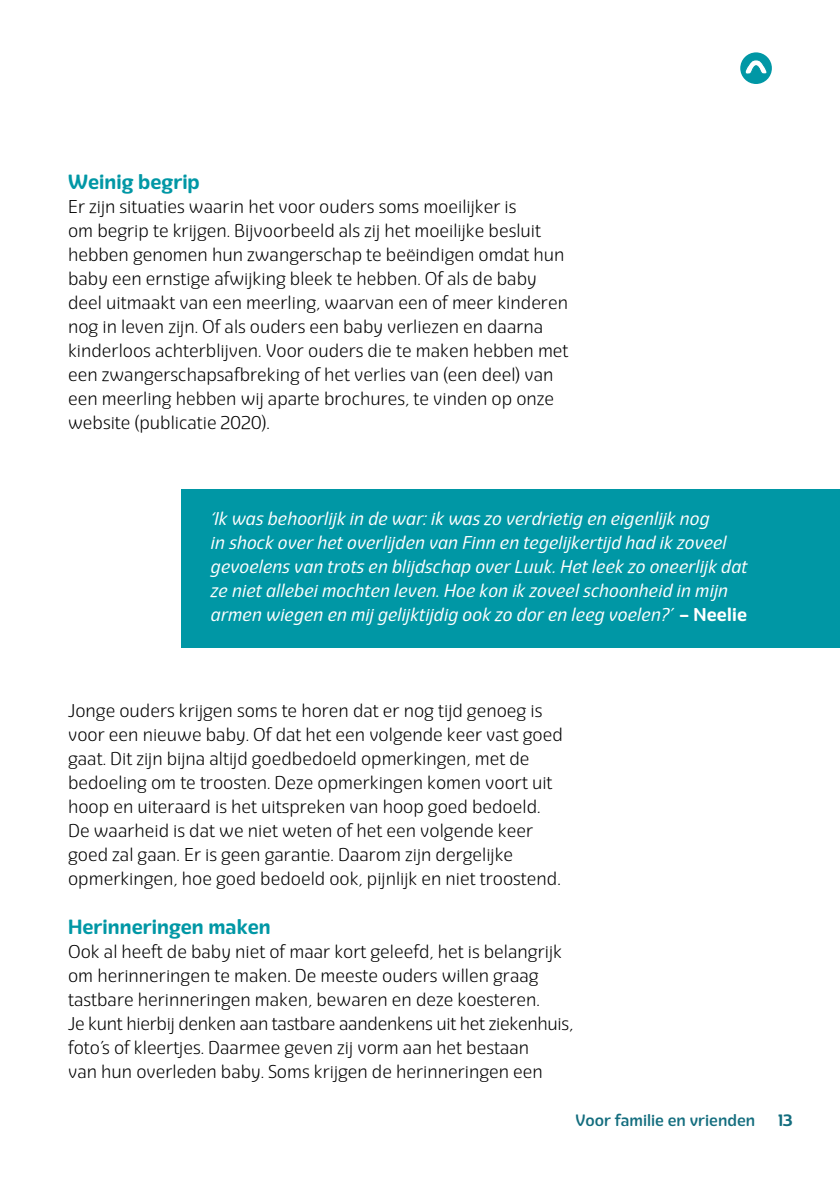
<style>
.page{position:relative;width:840px;height:1191px;background:#fff}
.page>*{position:absolute;margin:0;border:0;box-sizing:border-box;transform-origin:0 0}
.t1{font:700 20px "Eigerdals";color:#0097a5}
.t2{font:300 18px/24px "Eigerdals";color:#000}
.t3{font:italic 18px/24px "Eigerdals";letter-spacing:.01em;color:#fff}
.t4{font:500 16px "Eigerdals";color:#136d7e}
.t5{font:700 16px "Eigerdals";color:#136d7e}
.s1{font-weight:700;font-style:normal}
</style>
<div class="page">
<div style="left:181px;top:488px;width:658px;height:159px;background:#0097a5"></div>
<div style="left:739px;top:52px;width:32px;height:32px;background:#0097a5;border-radius:50%"></div>
<svg style="left:742px;top:59px;width:25px;height:15px"></svg>
<p class="t1" style="left:68px;top:170px;width:133px">Weinig begrip</p>
<p class="t2" style="left:68px;top:195px;width:501px">Er zijn situaties waarin het voor ouders soms moeilijker is<br>om begrip te krijgen. Bijvoorbeeld als zij het moeilijke besluit hebben genomen hun zwangerschap te beëindigen omdat hun baby een ernstige afwijking bleek te hebben. Of als de baby deel uitmaakt van een meerling, waarvan een of meer kinderen nog in leven zijn. Of als ouders een baby verliezen en daarna kinderloos achterblijven. Voor ouders die te maken hebben met een zwangerschapsafbreking of het verlies van (een deel) van een meerling hebben wij aparte brochures, te vinden op onze website (publicatie 2020).</p>
<p class="t3" style="left:210px;top:507px;width:538px">‘Ik was behoorlijk in de war: ik was zo verdrietig en eigenlijk nog<br>in shock over het overlijden van Finn en tegelijkertijd had ik zoveel gevoelens van trots en blijdschap over Luuk. Het leek zo oneerlijk dat ze niet allebei mochten leven. Hoe kon ik zoveel schoonheid in mijn armen wiegen en mij gelijktijdig ook zo dor en leeg voelen?’ <span class="s1">– Neelie</span></p>
<p class="t2" style="left:68px;top:699px;width:496px">Jonge ouders krijgen soms te horen dat er nog tijd genoeg is voor een nieuwe baby. Of dat het een volgende keer vast goed gaat. Dit zijn bijna altijd goedbedoeld opmerkingen, met de bedoeling om te troosten. Deze opmerkingen komen voort uit hoop en uiteraard is het uitspreken van hoop goed bedoeld.<br>De waarheid is dat we niet weten of het een volgende keer goed zal gaan. Er is geen garantie. Daarom zijn dergelijke opmerkingen, hoe goed bedoeld ook, pijnlijk en niet troostend.</p>
<p class="t1" style="left:68px;top:914px;width:204px">Herinneringen maken</p>
<p class="t2" style="left:68px;top:939px;width:506px">Ook al heeft de baby niet of maar kort geleefd, het is belangrijk om herinneringen te maken. De meeste ouders willen graag tastbare herinneringen maken, bewaren en deze koesteren.<br>Je kunt hierbij denken aan tastbare aandenkens uit het ziekenhuis, foto’s of kleertjes. Daarmee geven zij vorm aan het bestaan<br>van hun overleden baby. Soms krijgen de herinneringen een</p>
<p class="t4" style="left:575px;top:1110px;width:181px">Voor familie en vrienden</p>
<p class="t5" style="left:778px;top:1110px;width:15px">13</p>
</div>
